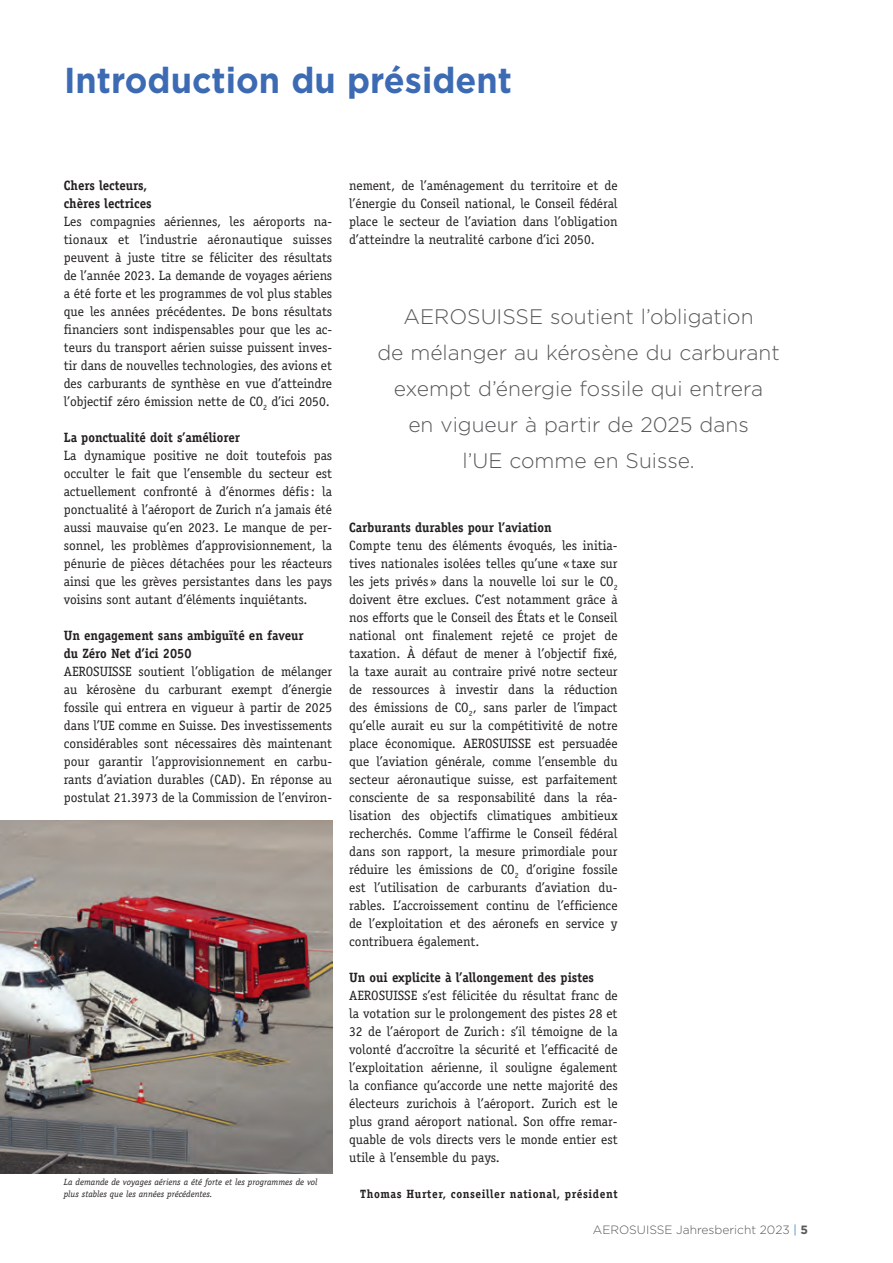
<style>
.page{position:relative;width:893px;height:1263px;background:#fff}
.page>*{position:absolute;margin:0;border:0;box-sizing:border-box;transform-origin:0 0}
.t1{font:700 36px "Gotham";color:#3d6bb3;scale:.95 1}
.t2{font:300 21px/36px "Gotham";color:#57585a;text-align:center}
.t3{font:13.5px/18px "Officina Serif Std";color:#231f20;text-align:justify}
.t4{font:700 13.5px/18px "Officina Serif Std";color:#231f20;scale:.95 1}
.t5{font:700 12px "Officina Serif Std";letter-spacing:.05em;color:#231f20;scale:.95 1}
.t6{font:300 12px "Gotham";color:#57585a}
.t7{font:italic 9px/12px "Officina Serif Std";color:#231f20}
.s1{color:#0155a5}
.s2{font-weight:700}
</style>
<div class="page">
<img style="left:0;top:820px;width:332px;height:353px">
<h1 class="t1" style="left:64px;top:56px;width:473px">Introduction du président</h1>
<p class="t4" style="left:64px;top:176px;width:94px">Chers lecteurs, chères lectrices</p>
<p class="t3" style="left:64px;top:212px;width:270px">Les compagnies aériennes, les aéroports na&shy;tionaux et l’industrie aéronautique suisses peuvent à juste titre se féliciter des résultats de l’année 2023. La demande de voyages aériens a été forte et les programmes de vol plus stables que les années précédentes. De bons résultats financiers sont indispensables pour que les ac&shy;teurs du transport aérien suisse puissent inves&shy;tir dans de nouvelles technologies, des avions et des carburants de synthèse en vue d’atteindre l’objectif zéro émission nette de CO<sub>2</sub> d’ici 2050.</p>
<p class="t4" style="left:64px;top:428px;width:187px">La ponctualité doit s’améliorer</p>
<p class="t3" style="left:64px;top:446px;width:270px">La dynamique positive ne doit toutefois pas occulter le fait que l’ensemble du secteur est actuellement confronté à d’énormes défis: la ponctualité à l’aéroport de Zurich n’a jamais été aussi mauvaise qu’en 2023. Le manque de per&shy;sonnel, les problèmes d’approvisionnement, la pénurie de pièces détachées pour les réacteurs ainsi que les grèves persistantes dans les pays voisins sont autant d’éléments inquiétants.</p>
<p class="t4" style="left:64px;top:626px;width:254px">Un engagement sans ambiguïté en faveur du Zéro Net d’ici 2050</p>
<p class="t3" style="left:64px;top:662px;width:270px">AEROSUISSE soutient l’obligation de mélanger au kérosène du carburant exempt d’énergie fossile qui entrera en vigueur à partir de 2025 dans l’UE comme en Suisse. Des investissements considérables sont nécessaires dès maintenant pour garantir l’approvisionnement en carbu&shy;rants d’aviation durables (CAD). En réponse au postulat 21.3973 de la Commission de l’environ-</p>
<p class="t7" style="left:64px;top:1176px;width:255px">La demande de voyages aériens a été forte et les programmes de vol plus stables que les années précédentes.</p>
<p class="t3" style="left:349px;top:176px;width:270px">nement, de l’aménagement du territoire et de l’énergie du Conseil national, le Conseil fédéral place le secteur de l’aviation dans l’obligation d’atteindre la neutralité carbone d’ici 2050.</p>
<h2 class="t2" style="left:377px;top:298px;width:404px">AEROSUISSE soutient l’obligation<br>de mélanger au kérosène du carburant exempt d’énergie fossile qui entrera<br>en vigueur à partir de 2025 dans<br>l’UE comme en Suisse.</h2>
<p class="t4" style="left:349px;top:518px;width:215px">Carburants durables pour l’aviation</p>
<p class="t3" style="left:349px;top:536px;width:270px">Compte tenu des éléments évoqués, les initia&shy;tives nationales isolées telles qu’une « taxe sur les jets privés » dans la nouvelle loi sur le CO<sub>2 </sub>doivent être exclues. C’est notamment grâce à nos efforts que le Conseil des États et le Conseil national ont finalement rejeté ce projet de taxation. À défaut de mener à l’objectif fixé, la taxe aurait au contraire privé notre secteur de ressources à investir dans la réduction des émissions de CO<sub>2</sub>, sans parler de l’impact qu’elle aurait eu sur la compétitivité de notre place économique. AEROSUISSE est persuadée que l’aviation générale, comme l’ensemble du secteur aéronautique suisse, est parfaitement consciente de sa responsabilité dans la réa&shy;lisation des objectifs climatiques ambitieux recherchés. Comme l’affirme le Conseil fédéral dans son rapport, la mesure primordiale pour réduire les émissions de CO<sub>2</sub> d’origine fossile est l’utilisation de carburants d’aviation du&shy;rables. L’accroissement continu de l’efficience de l’exploitation et des aéronefs en service y contribuera également.</p>
<p class="t4" style="left:349px;top:968px;width:259px">Un oui explicite à l’allongement des pistes</p>
<p class="t3" style="left:349px;top:986px;width:270px">AEROSUISSE s’est félicitée du résultat franc de la votation sur le prolongement des pistes 28 et 32 de l’aéroport de Zurich: s’il témoigne de la volonté d’accroître la sécurité et l’efficacité de l’exploitation aérienne, il souligne également la confiance qu’accorde une nette majorité des électeurs zurichois à l’aéroport. Zurich est le plus grand aéroport national. Son offre remar&shy;quable de vols directs vers le monde entier est utile à l’ensemble du pays.</p>
<p class="t5" style="left:360px;top:1186px;width:272px">Thomas Hurter, conseiller national, président</p>
<p class="t6" style="left:593px;top:1222px;width:217px">AEROSUISSE Jahresbericht 2023 <span class="s1">|</span> <span class="s2">5</span></p>
</div>
